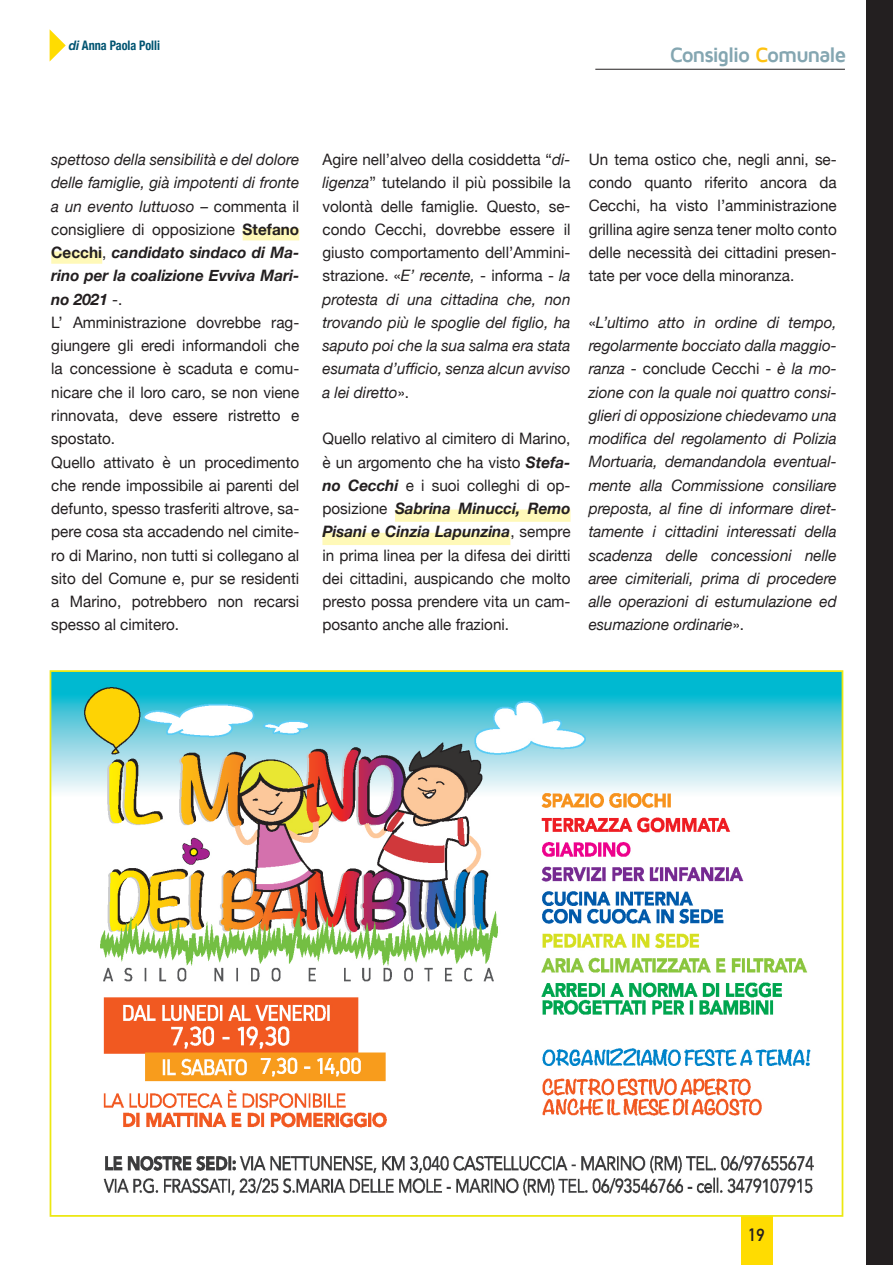
<style>
.page{position:relative;width:893px;height:1265px;background:#fff}
.page>*{position:absolute;margin:0;border:0;box-sizing:border-box;transform-origin:0 0}
.t1{font:700 21.18px "Maven Pro";letter-spacing:-.065em;color:#84a6b1}
.t2{font:700 17.5px "DIN Alternate";color:#231f20}
.t3{font:15.75px/23.3px "Helvetica Neue";color:#231f20;text-align:justify}
.t4{font:italic 15.75px/23.3px "Helvetica Neue";color:#231f20;text-align:justify}
.t5{font:700 condensed 13.12px "Helvetica Neue";color:#005471;scale:.93 1}
.s1{font-style:italic;font-stretch:normal}
.s2{color:#fec210}
.s3{font-style:italic}
.s4{font-weight:700}
.s5{font-weight:700;font-style:italic}
.s6{font-style:normal}
</style>
<div class="page">
<div style="left:741px;top:1215px;width:31px;height:50px;background:#ffdc01"></div>
<hr style="left:595px;top:69px;width:250px;height:1px;background:#231f20">
<svg style="left:50px;top:29px;width:16px;height:32px"></svg>
<div style="left:867px;top:0;width:26px;height:1265px;background:#231f20"></div>
<div style="left:243px;top:228px;width:56px;height:12px;background:#fff9b8"></div>
<div style="left:51px;top:251px;width:51px;height:13px;background:#fff9b8"></div>
<div style="left:395px;top:510px;width:175px;height:12px;background:#fff9b8"></div>
<div style="left:322px;top:533px;width:188px;height:12px;background:#fff9b8"></div>
<img style="left:53px;top:673px;width:787px;height:523px">
<p class="t5" style="left:69px;top:34px;width:100px"><span class="s1">di</span> Anna Paola Polli</p>
<h1 class="t1" style="left:670px;top:43px;width:178px">Consiglio <span class="s2">C</span>omunale</h1>
<p class="t3" style="left:51px;top:149px;width:250px;text-align:left"><span class="s3">spettoso della sensibilità e del dolore delle famiglie, già impotenti di fronte a un evento luttuoso</span> – commenta il consigliere di opposizione <span class="s4">Stefano<br>Cecchi</span>, <span class="s5">candidato sindaco di Ma&shy;rino per la coalizione Evviva Mari&shy;no 2021</span> -.<br>L’ Amministrazione dovrebbe rag&shy;giungere gli eredi informandoli che la concessione è scaduta e comu&shy;nicare che il loro caro, se non viene rinnovata, deve essere ristretto e spostato.<br>Quello attivato è un procedimento che rende impossibile ai parenti del defunto, spesso trasferiti altrove, sa&shy;pere cosa sta accadendo nel cimite&shy;ro di Marino, non tutti si collegano al sito del Comune e, pur se residenti a Marino, potrebbero non recarsi spesso al cimitero.</p>
<p class="t3" style="left:322px;top:149px;width:250px">Agire nell’alveo della cosiddetta “<span class="s3">di&shy;ligenza</span>” tutelando il più possibile la volontà delle famiglie. Questo, se&shy;condo Cecchi, dovrebbe essere il giusto comportamento dell’Ammini&shy;strazione. «<span class="s3">E’ recente,</span> - informa - <span class="s3">la protesta di una cittadina che, non trovando più le spoglie del figlio, ha saputo poi che la sua salma era stata esumata d’ufficio, senza alcun avviso a lei diretto</span>».</p>
<p class="t3" style="left:322px;top:428px;width:250px">Quello relativo al cimitero di Marino, è un argomento che ha visto <span class="s5">Stefa&shy;no Cecchi</span> e i suoi colleghi di op&shy;posizione <span class="s5">Sabrina Minucci, Remo Pisani e Cinzia Lapunzina</span>, sempre in prima linea per la difesa dei diritti dei cittadini, auspicando che molto presto possa prendere vita un cam&shy;posanto anche alle frazioni.</p>
<p class="t3" style="left:589px;top:149px;width:250px">Un tema ostico che, negli anni, se&shy;condo quanto riferito ancora da Cecchi, ha visto l’amministrazione grillina agire senza tener molto conto delle necessità dei cittadini presen&shy;tate per voce della minoranza.</p>
<p class="t4" style="left:589px;top:311px;width:250px"><span class="s6">«</span>L’ultimo atto in ordine di tempo, regolarmente bocciato dalla maggio&shy;ranza <span class="s6">- conclude Cecchi -</span> è la mo&shy;zione con la quale noi quattro consi&shy;glieri di opposizione chiedevamo una modifica del regolamento di Polizia Mortuaria, demandandola eventual&shy;mente alla Commissione consiliare preposta, al fine di informare diret&shy;tamente i cittadini interessati della scadenza delle concessioni nelle aree cimiteriali, prima di procedere alle operazioni di estumulazione ed esumazione ordinarie<span class="s6">».</span></p>
<p class="t2" style="left:748px;top:1222px;width:18px">19</p>
</div>
